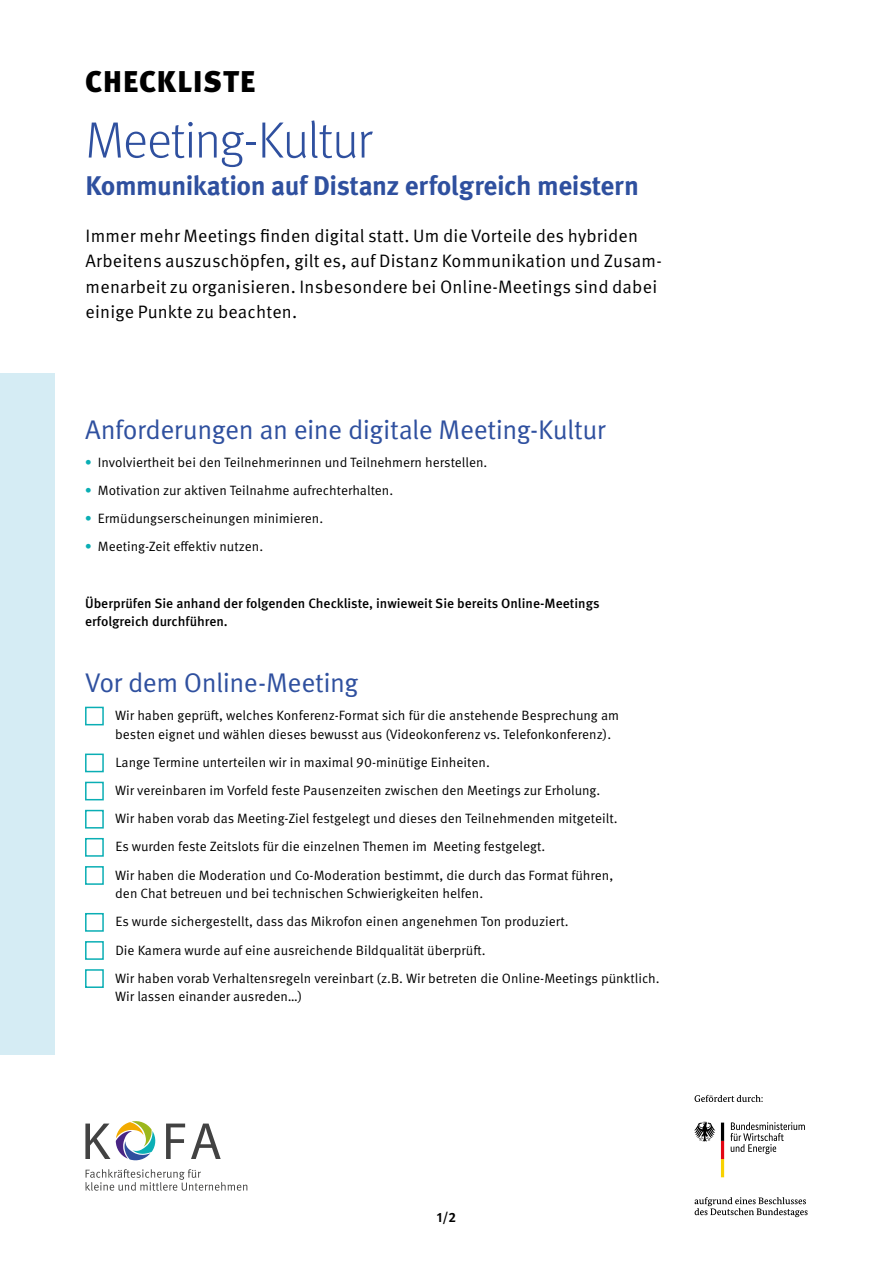
<style>
.page{position:relative;width:893px;height:1263px;background:#fff}
.page>*{position:absolute;margin:0;border:0;box-sizing:border-box;transform-origin:0 0}
.Main___H1_-_Main{font:300 51px "Meta Pro";letter-spacing:-.025em;color:#2f509f}
.Main___H0{font:900 30px "Meta Pro";letter-spacing:.03em;color:#000}
.Main___H2{font:27px "Meta Pro Norm";letter-spacing:-.02em;color:#2f509f}
.Main___H1_-_Sub{font:700 27px "Meta Pro";letter-spacing:-.02em;color:#2f509f}
.Main___Subline{font:18px/25.5px "Meta Pro Norm";letter-spacing:.01em;color:#000}
.Main___Fliesstext{font:13.5px/18.8px "Meta Pro Norm";color:#000}
.Main___Fliesstext-2{font:500 13.5px/18.8px "Meta Pro";color:#000}
.t1{font:700 13.5px "Meta Pro";color:#000}
.s1{font-family:"Meta Pro";font-weight:700;color:#0aaeb4}
</style>
<div class="page">
<div style="left:85px;top:707px;width:19px;height:18px;border:2px solid #0aaeb4"></div>
<div style="left:85px;top:753px;width:19px;height:19px;border:2px solid #0aaeb4"></div>
<div style="left:85px;top:782px;width:19px;height:18px;border:2px solid #0aaeb4"></div>
<div style="left:85px;top:810px;width:19px;height:18px;border:2px solid #0aaeb4"></div>
<div style="left:85px;top:838px;width:19px;height:19px;border:2px solid #0aaeb4"></div>
<div style="left:85px;top:866px;width:19px;height:19px;border:2px solid #0aaeb4"></div>
<div style="left:85px;top:913px;width:19px;height:19px;border:2px solid #0aaeb4"></div>
<div style="left:85px;top:941px;width:19px;height:19px;border:2px solid #0aaeb4"></div>
<div style="left:85px;top:969px;width:19px;height:19px;border:2px solid #0aaeb4"></div>
<div style="left:0;top:374px;width:54px;height:681px;background:#d5ecf4"></div>
<svg style="left:695px;top:1095px;width:68px;height:7px"></svg>
<svg style="left:695px;top:1197px;width:113px;height:20px"></svg>
<svg style="left:694px;top:1122px;width:21px;height:19px"></svg>
<svg style="left:721px;top:1122px;width:3px;height:55px"></svg>
<svg style="left:730px;top:1122px;width:75px;height:32px"></svg>
<svg style="left:116px;top:1121px;width:40px;height:40px"></svg>
<svg style="left:85px;top:1123px;width:25px;height:36px"></svg>
<svg style="left:166px;top:1123px;width:19px;height:36px"></svg>
<svg style="left:191px;top:1123px;width:30px;height:36px"></svg>
<svg style="left:85px;top:1169px;width:162px;height:22px"></svg>
<p class="Main___H0" style="left:85px;top:58px;width:172px">CHECKLISTE</p>
<p class="Main___H1_-_Main" style="left:85px;top:103px;width:289px">Meeting-Kultur</p>
<p class="Main___H1_-_Sub" style="left:85px;top:165px;width:555px">Kommunikation auf Distanz erfolgreich meistern</p>
<p class="Main___Subline" style="left:86px;top:222px;width:578px">Immer mehr Meetings finden digital statt. Um die Vorteile des hybriden Arbeitens auszuschöpfen, gilt es, auf Distanz Kommunikation und Zusam&shy;menarbeit zu organisieren. Insbesondere bei Online-Meetings sind dabei einige Punkte zu beachten.</p>
<p class="Main___H2" style="left:85px;top:409px;width:522px">Anforderungen an eine digitale Meeting-Kultur</p>
<p class="Main___Fliesstext" style="left:85px;top:452px;width:404px"><span class="s1">•</span> Involviertheit bei den Teilnehmerinnen und Teilnehmern herstellen.</p>
<p class="Main___Fliesstext" style="left:85px;top:480px;width:310px"><span class="s1">•</span> Motivation zur aktiven Teilnahme aufrechterhalten.</p>
<p class="Main___Fliesstext" style="left:85px;top:508px;width:240px"><span class="s1">•</span> Ermüdungserscheinungen minimieren.</p>
<p class="Main___Fliesstext" style="left:85px;top:536px;width:180px"><span class="s1">•</span> Meeting-Zeit effektiv nutzen.</p>
<p class="Main___Fliesstext-2" style="left:85px;top:593px;width:516px">Überprüfen Sie anhand der folgenden Checkliste, inwieweit Sie bereits Online-Meetings erfolgreich durchführen.</p>
<p class="Main___H2" style="left:85px;top:662px;width:275px">Vor dem Online-Meeting</p>
<p class="Main___Fliesstext" style="left:115px;top:705px;width:505px">Wir haben geprüft, welches Konferenz-Format sich für die anstehende Besprechung am besten eignet und wählen dieses bewusst aus (Videokonferenz vs. Telefonkonferenz).</p>
<p class="Main___Fliesstext" style="left:115px;top:752px;width:376px">Lange Termine unterteilen wir in maximal 90-minütige Einheiten.</p>
<p class="Main___Fliesstext" style="left:115px;top:780px;width:487px">Wir vereinbaren im Vorfeld feste Pausenzeiten zwischen den Meetings zur Erholung.</p>
<p class="Main___Fliesstext" style="left:115px;top:808px;width:504px">Wir haben vorab das Meeting-Ziel festgelegt und dieses den Teilnehmenden mitgeteilt.</p>
<p class="Main___Fliesstext" style="left:115px;top:836px;width:431px">Es wurden feste Zeitslots für die einzelnen Themen im Meeting festgelegt.</p>
<p class="Main___Fliesstext" style="left:115px;top:864px;width:500px">Wir haben die Moderation und Co-Moderation bestimmt, die durch das Format führen, den Chat betreuen und bei technischen Schwierigkeiten helfen.</p>
<p class="Main___Fliesstext" style="left:115px;top:911px;width:455px">Es wurde sichergestellt, dass das Mikrofon einen angenehmen Ton produziert.</p>
<p class="Main___Fliesstext" style="left:115px;top:939px;width:372px">Die Kamera wurde auf eine ausreichende Bildqualität überprüft.</p>
<p class="Main___Fliesstext" style="left:115px;top:968px;width:546px">Wir haben vorab Verhaltensregeln vereinbart (z.B. Wir betreten die Online-Meetings pünktlich.<br>Wir lassen einander ausreden…)</p>
<p class="t1" style="left:437px;top:1207px;width:21px">1/2</p>
</div>
